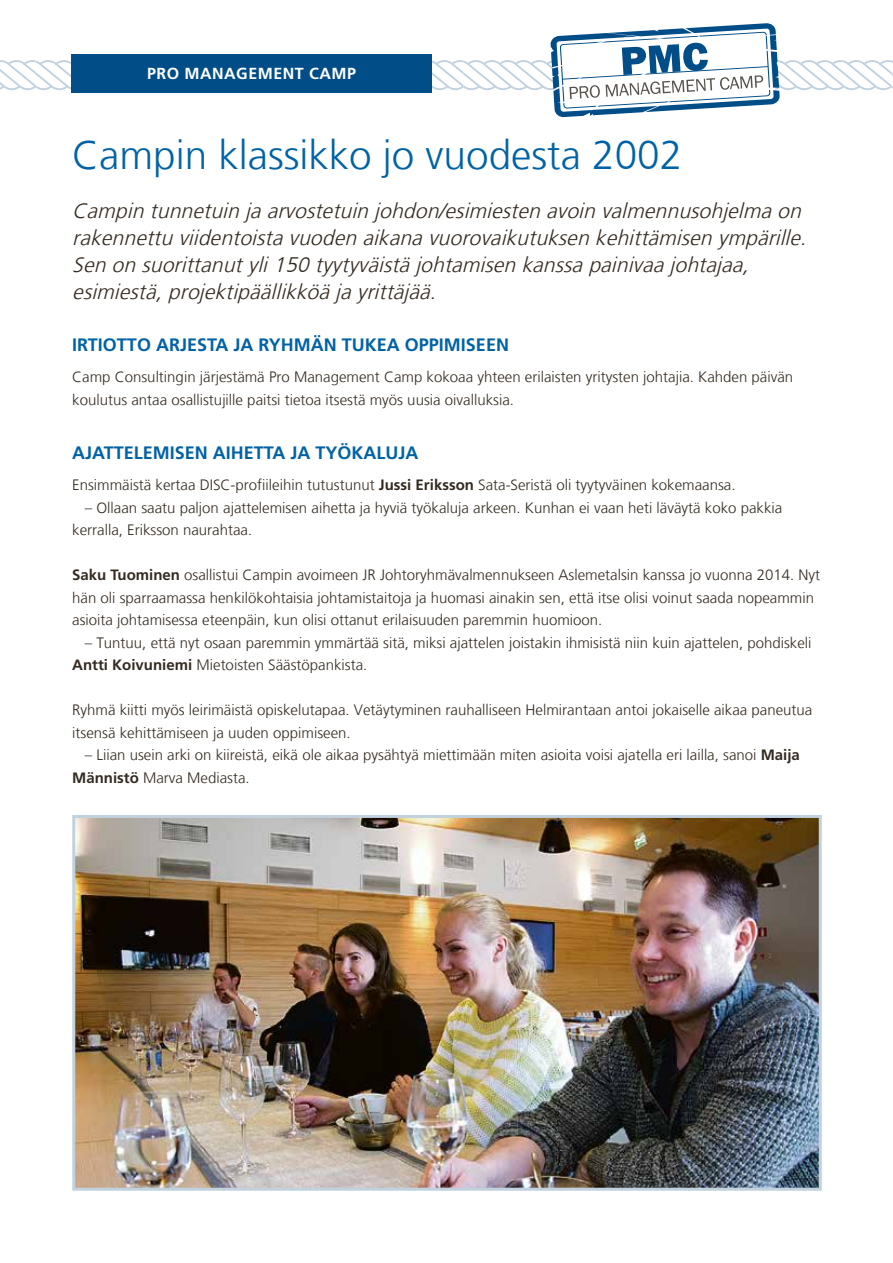
<style>
.page{position:relative;width:893px;height:1263px;background:#fff}
.page>*{position:absolute;margin:0;border:0;box-sizing:border-box;transform-origin:0 0}
.t1{font:300 40.5px "Frutiger LT";color:#0062a6}
.t2{font:italic 300 21px/27px "Frutiger LT";letter-spacing:.01em;color:#332a1f}
.t3{font:700 18px "Frutiger LT Std";color:#0062a6}
.t4{font:700 16.05px "Frutiger LT Std";letter-spacing:.03em;color:#fff}
.t5{font:300 15px/22.5px "Frutiger LT";color:#332a1f}
.s1{font-family:"Frutiger LT Std";font-weight:700}
</style>
<div class="page">
<svg style="left:0;top:23px;width:893px;height:94px"></svg>
<img style="left:76px;top:819px;width:742px;height:368px">
<div style="left:72px;top:815px;width:750px;height:376px;border:3px solid #c1d1dd"></div>
<p class="t4" style="left:147px;top:64px;width:210px">PRO MANAGEMENT CAMP</p>
<h1 class="t1" style="left:72px;top:132px;width:611px">Campin klassikko jo vuodesta 2002</h1>
<p class="t2" style="left:72px;top:197px;width:741px">Campin tunnetuin jaarvostetuin johdon/esimiesten avoin valmennusohjelmaon rakennettu viidentoistavuoden aikanavuorovaikutuksen kehittämisen ympärille.<br>Sen on suorittanutyli150 tyytyväistäjohtamisen kanssapainivaajohtajaa, esimiestä,projektipäällikköäjayrittäjää.</p>
<p class="t3" style="left:72px;top:334px;width:438px">IRTIOTTO ARJESTA JA RYHMÄN TUKEA OPPIMISEEN</p>
<p class="t5" style="left:72px;top:366px;width:722px">Camp Consultingin järjestämä Pro Management Camp kokoaa yhteen erilaisten yritysten johtajia. Kahden päivän koulutus antaa osallistujille paitsi tietoa itsestä myös uusia oivalluksia.</p>
<p class="t3" style="left:72px;top:442px;width:348px">AJATTELEMISEN AIHETTA JA TYÖKALUJA</p>
<p class="t5" style="left:72px;top:474px;width:665px">Ensimmäistä kertaa DISC-profiileihin tutustunut <span class="s1">Jussi Eriksson</span> Sata-Seristä oli tyytyväinen kokemaansa.</p>
<p class="t5" style="left:72px;top:496px;width:712px;text-indent:13px">– Ollaan saatu paljon ajattelemisen aihetta ja hyviä työkaluja arkeen. Kunhan ei vaan heti läväytä koko pakkia kerralla, Eriksson naurahtaa.</p>
<p class="t5" style="left:72px;top:564px;width:749px"><span class="s1">Saku Tuominen</span> osallistui Campin avoimeen JR Johtoryhmävalmennukseen Aslemetalsin kanssa jo vuonna 2014. Nyt hän oli sparraamassa henkilökohtaisia johtamistaitoja ja huomasi ainakin sen, että itse olisi voinut saada nopeammin asioita johtamisessa eteenpäin, kun olisi ottanut erilaisuuden paremmin huomioon.</p>
<p class="t5" style="left:72px;top:631px;width:741px;text-indent:13px">– Tuntuu, että nyt osaan paremmin ymmärtää sitä, miksi ajattelen joistakin ihmisistä niin kuin ajattelen, pohdiskeli<br><span class="s1">Antti Koivuniemi</span> Mietoisten Säästöpankista.</p>
<p class="t5" style="left:72px;top:699px;width:742px">Ryhmä kiitti myös leirimäistä opiskelutapaa. Vetäytyminen rauhalliseen Helmirantaan antoi jokaiselle aikaa paneutua itsensä kehittämiseen ja uuden oppimiseen.</p>
<p class="t5" style="left:72px;top:744px;width:729px;text-indent:13px">– Liian usein arki on kiireistä, eikä ole aikaa pysähtyä miettimään miten asioita voisi ajatella eri lailla, sanoi <span class="s1">Maija<br>Männistö</span> Marva Mediasta.</p>
</div>
